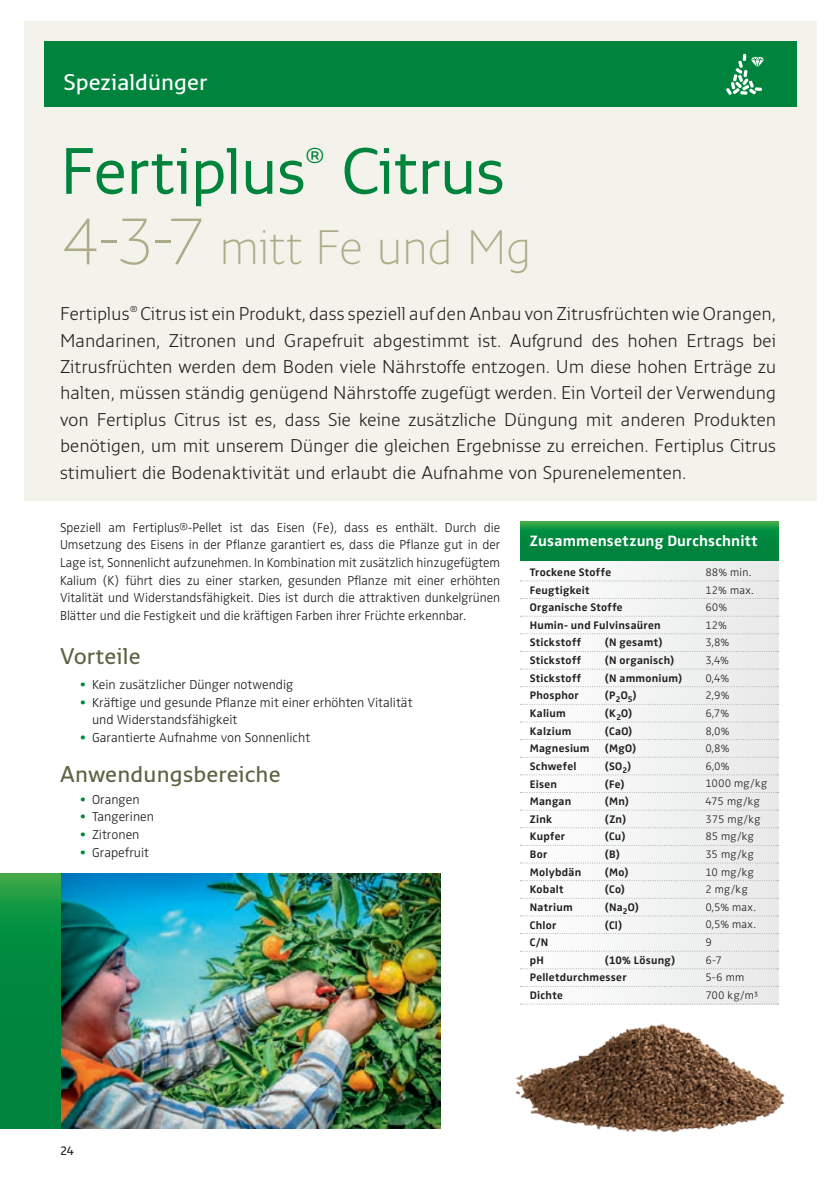
<style>
.page{position:relative;width:840px;height:1191px;background:#fff}
.page>*{position:absolute;margin:0;border:0;box-sizing:border-box;transform-origin:0 0}
.t1{font:64.8px "Monitor";letter-spacing:-.02em;color:#00843d}
.t2{font:100 48px "Monitor";letter-spacing:-.015em;color:#aeab88}
.t3{font:600 22.6px "Monitor";letter-spacing:.015em;color:#5f6343}
.t4{font:600 22.6px "Monitor";letter-spacing:.01em;color:#fff}
.t5{font:21.2px "Monitor";color:#00843d}
.t6{font:300 18.4px/26.4px "Monitor";color:#231f20;text-align:justify}
.t7{font:700 15.6px "Zwo OT";letter-spacing:.01em;color:#fff}
.t8{font:300 13.4px/17.6px "Zwo OT";color:#231f20;text-align:justify}
.t9{font:12.6px "Zwo OT";color:#231f20}
.t10{font:700 11.2px/17.6px "Zwo OT";letter-spacing:.02em;color:#231f20}
.t11{font:300 11.2px/17.6px "Zwo OT";letter-spacing:.02em;color:#231f20}
.t12{font:300 8.4px "Monitor";color:#231f20}
.s1{font-size:64.8px}
.s2{color:#00843d}
</style>
<div class="page">
<svg style="left:520px;top:521px;width:257px;height:40px;background:#088c3f"></svg>
<div style="left:520px;top:561px;width:257px;height:443px;background:#f3f3f3"></div>
<svg style="left:520px;top:580px;width:258px;height:1px"></svg>
<svg style="left:520px;top:598px;width:258px;height:1px"></svg>
<svg style="left:520px;top:616px;width:258px;height:1px"></svg>
<svg style="left:520px;top:633px;width:258px;height:1px"></svg>
<svg style="left:520px;top:651px;width:258px;height:1px"></svg>
<svg style="left:521px;top:668px;width:257px;height:1px"></svg>
<svg style="left:520px;top:686px;width:258px;height:1px"></svg>
<svg style="left:520px;top:704px;width:258px;height:1px"></svg>
<svg style="left:520px;top:721px;width:258px;height:1px"></svg>
<svg style="left:520px;top:739px;width:258px;height:1px"></svg>
<svg style="left:520px;top:757px;width:258px;height:1px"></svg>
<svg style="left:520px;top:774px;width:258px;height:1px"></svg>
<svg style="left:520px;top:792px;width:258px;height:1px"></svg>
<svg style="left:521px;top:809px;width:257px;height:1px"></svg>
<svg style="left:520px;top:827px;width:258px;height:1px"></svg>
<svg style="left:520px;top:845px;width:258px;height:1px"></svg>
<svg style="left:520px;top:862px;width:258px;height:1px"></svg>
<svg style="left:520px;top:880px;width:258px;height:1px"></svg>
<svg style="left:520px;top:898px;width:258px;height:1px"></svg>
<svg style="left:520px;top:915px;width:258px;height:1px"></svg>
<svg style="left:520px;top:933px;width:258px;height:1px"></svg>
<svg style="left:521px;top:950px;width:257px;height:1px"></svg>
<svg style="left:520px;top:968px;width:258px;height:1px"></svg>
<svg style="left:520px;top:986px;width:258px;height:1px"></svg>
<svg style="left:521px;top:1003px;width:257px;height:1px"></svg>
<div style="left:24px;top:21px;width:791px;height:480px;background:#f3f2eb"></div>
<div style="left:44px;top:41px;width:751px;height:66px;background:#00843d"></div>
<img style="left:60px;top:873px;width:380px;height:256px">
<img style="left:515px;top:1023px;width:270px;height:110px">
<svg style="left:0;top:873px;width:60px;height:256px;background:#068b3f"></svg>
<svg style="left:726px;top:54px;width:37px;height:41px"></svg>
<h3 class="t4" style="left:64px;top:68px;width:144px">Spezialdünger</h3>
<h1 class="t1" style="left:60px;top:131px;width:247px">Fertiplus</h1>
<h3 class="t5" style="left:306px;top:142px;width:20px">®</h3>
<h1 class="t1" style="left:341px;top:131px;width:165px">Citrus</h1>
<h2 class="t2" style="left:60px;top:218px;width:472px"><span class="s1">4-3-7</span> mitt Fe und Mg</h2>
<h3 class="t6" style="left:60px;top:300px;width:71px">Fertiplus</h3>
<p class="t12" style="left:130px;top:303px;width:9px">®</p>
<p class="t6" style="left:60px;top:300px;width:717px;text-indent:80px">Citrus ist ein Produkt, dass speziell auf den Anbau von Zitrusfrüchten wie Orangen, Mandarinen, Zitronen und Grapefruit abgestimmt ist . Aufgrund des hohen Ertrags bei Zitrusfrüchten werden dem Boden viele Nährstoffe entzogen . Um diese hohen Erträge zu halten, müssen ständig genügend Nährstoffe zugefügt werden . Ein Vorteil der Verwendung von Fertiplus Citrus ist es, dass Sie keine zusätzliche Düngung mit anderen Produkten benötigen, um mit unserem Dünger die gleichen Ergebnisse zu erreichen . Fertiplus Citrus stimuliert die Bodenaktivität und erlaubt die Aufnahme von Spurenelementen .</p>
<p class="t8" style="left:60px;top:519px;width:441px">Speziell am Fertiplus®-Pellet ist das Eisen (Fe), dass es enthält. Durch die Umsetzung des Eisens in der Pflanze garantiert es, dass die Pflanze gut in der Lage ist, Sonnenlicht aufzunehmen. In Kombination mit zusätzlich hinzugefügtem Kalium (K) führt dies zu einer starken, gesunden Pflanze mit einer erhöhten Vitalität und Widerstandsfähigkeit. Dies ist durch die attraktiven dunkelgrünen Blätter und die Festigkeit und die kräftigen Farben ihrer Früchte erkennbar.</p>
<h3 class="t3" style="left:60px;top:642px;width:82px">Vorteile</h3>
<p class="t8" style="left:80px;top:676px;width:215px"><span class="s2">•</span> Kein zusätzlicher Dünger notwendig</p>
<p class="t8" style="left:92px;top:693px;width:322px;text-indent:-12px"><span class="s2">•</span> Kräftige und gesunde Pflanze mit einer erhöhten Vitalität und Widerstandsfähigkeit</p>
<p class="t8" style="left:80px;top:729px;width:231px"><span class="s2">•</span> Garantierte Aufnahme von Sonnenlicht</p>
<h3 class="t3" style="left:60px;top:760px;width:222px">Anwendungsbereiche</h3>
<p class="t8" style="left:80px;top:790px;width:61px"><span class="s2">•</span> Orangen</p>
<p class="t8" style="left:80px;top:808px;width:75px"><span class="s2">•</span> Tangerinen</p>
<p class="t8" style="left:80px;top:826px;width:61px"><span class="s2">•</span> Zitronen</p>
<p class="t8" style="left:80px;top:843px;width:70px"><span class="s2">•</span> Grapefruit</p>
<p class="t7" style="left:529px;top:532px;width:229px">Zusammensetzung Durchschnitt</p>
<p class="t10" style="left:529px;top:563px;width:132px">Trockene Stoffe<br>Feugtigkeit<br>Organische Stoffe<br>Humin- und Fulvinsaüren<br>Stickstoff</p>
<p class="t11" style="left:705px;top:563px;width:63px">88% min.<br>12% max.<br>60%<br>12%<br>3,8%<br>3,4%<br>0,4%<br>2,9%<br>6,7%<br>8,0%<br>0,8%<br>6,0%<br>1000 mg/kg<br>475 mg/kg<br>375 mg/kg<br>85 mg/kg<br>35 mg/kg<br>10 mg/kg<br>2 mg/kg<br>0,5% max.<br>0,5% max.<br>9<br>6-7<br>5-6 mm<br>700 kg/m³</p>
<p class="t10" style="left:604px;top:634px;width:60px">(N gesamt)</p>
<p class="t10" style="left:529px;top:652px;width:53px">Stickstoff</p>
<p class="t10" style="left:604px;top:652px;width:71px">(N organisch)</p>
<p class="t10" style="left:529px;top:669px;width:53px">Stickstoff</p>
<p class="t10" style="left:604px;top:669px;width:79px">(N ammonium)</p>
<p class="t10" style="left:529px;top:687px;width:50px">Phosphor</p>
<p class="t10" style="left:604px;top:687px;width:34px">(P<sub>2</sub>O<sub>5</sub>)</p>
<p class="t10" style="left:529px;top:704px;width:37px">Kalium</p>
<p class="t10" style="left:604px;top:704px;width:30px">(K<sub>2</sub>O)</p>
<p class="t10" style="left:529px;top:722px;width:43px">Kalzium</p>
<p class="t10" style="left:604px;top:722px;width:30px">(CaO)</p>
<p class="t10" style="left:529px;top:740px;width:61px">Magnesium</p>
<p class="t10" style="left:604px;top:740px;width:33px">(MgO)</p>
<p class="t10" style="left:529px;top:757px;width:48px">Schwefel</p>
<p class="t10" style="left:604px;top:757px;width:28px">(SO<sub>2</sub>)</p>
<p class="t10" style="left:529px;top:775px;width:29px">Eisen</p>
<p class="t10" style="left:604px;top:775px;width:22px">(Fe)</p>
<p class="t10" style="left:529px;top:793px;width:43px">Mangan</p>
<p class="t10" style="left:604px;top:793px;width:26px">(Mn)</p>
<p class="t10" style="left:529px;top:810px;width:24px">Zink</p>
<p class="t10" style="left:604px;top:810px;width:24px">(Zn)</p>
<p class="t10" style="left:529px;top:828px;width:37px">Kupfer</p>
<p class="t10" style="left:604px;top:828px;width:23px">(Cu)</p>
<p class="t10" style="left:529px;top:845px;width:19px">Bor</p>
<p class="t10" style="left:604px;top:845px;width:17px">(B)</p>
<p class="t10" style="left:529px;top:863px;width:53px">Molybdän</p>
<p class="t10" style="left:604px;top:863px;width:26px">(Mo)</p>
<p class="t10" style="left:529px;top:881px;width:35px">Kobalt</p>
<p class="t10" style="left:604px;top:881px;width:22px">(Co)</p>
<p class="t10" style="left:529px;top:898px;width:44px">Natrium</p>
<p class="t10" style="left:604px;top:898px;width:36px">(Na<sub>2</sub>O)</p>
<p class="t10" style="left:529px;top:916px;width:28px">Chlor</p>
<p class="t10" style="left:604px;top:916px;width:20px">(Cl)</p>
<p class="t10" style="left:529px;top:934px;width:20px">C/N pH</p>
<p class="t10" style="left:529px;top:951px;width:147px;text-indent:75px">(10% Lösung)<br>Pelletdurchmesser<br>Dichte</p>
<p class="t9" style="left:60px;top:1143px;width:16px">24</p>
</div>
